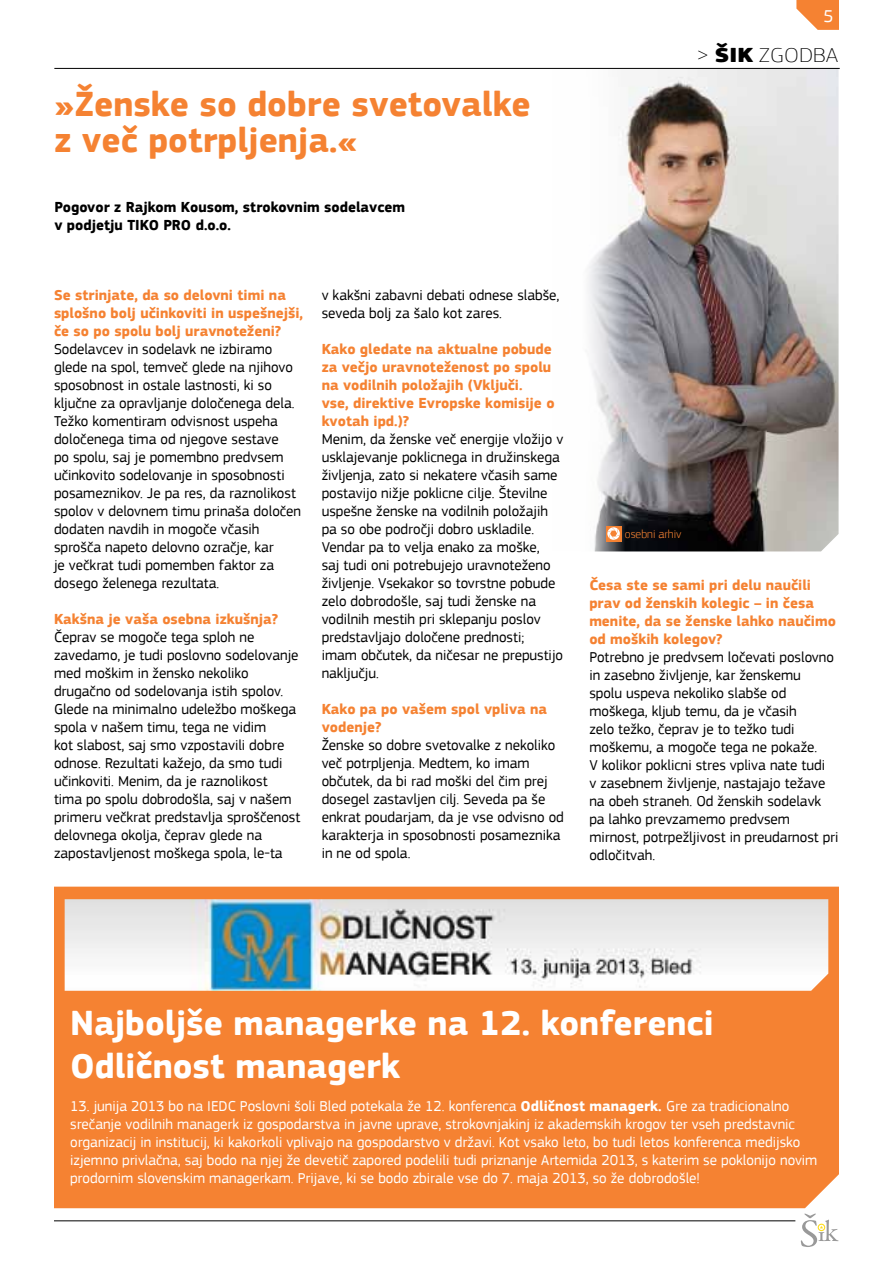
<style>
.page{position:relative;width:893px;height:1263px;background:#fff}
.page>*{position:absolute;margin:0;border:0;box-sizing:border-box;transform-origin:0 0}
.t1{font:700 36px/43.2px "PF Square Sans Pro";color:#fff}
.t2{font:700 36px/36px "PF Square Sans Pro";color:#f58232}
.t3{font:100 21px "PF Square Sans Pro";color:#000;scale:1.15 1}
.t4{font:18px "PF Square Sans Pro";color:#fff}
.t5{font:15px/18px "PF Square Sans Pro";color:#000}
.t6{font:15px/18px "PF Square Sans Pro";color:#fff}
.t7{font:700 15px/18px "PF Square Sans Pro";color:#f58232}
.t8{font:700 15px/18px "PF Square Sans Pro";color:#000}
.t9{font:300 12px "PF Square Sans Pro";color:#f58232}
.s1{font-weight:900}
.s2{font-weight:700}
</style>
<div class="page">
<div style="left:54px;top:887px;width:785px;height:321px;background:#f58232"></div>
<svg style="left:796px;top:0;width:43px;height:30px"></svg>
<hr style="left:54px;top:1220px;width:741px;height:1px;background:#000">
<svg style="left:801px;top:1213px;width:38px;height:34px"></svg>
<img style="left:588px;top:69px;width:251px;height:482px">
<hr style="left:54px;top:68px;width:786px;height:1px;background:#000">
<img style="left:65px;top:899px;width:763px;height:92px">
<div style="left:606px;top:526px;width:15px;height:15px;background:#f58232"></div>
<svg style="left:607px;top:527px;width:13px;height:13px"></svg>
<p class="t4" style="left:823px;top:6px;width:12px">5</p>
<h1 class="t2" style="left:54px;top:88px;width:478px">»Ženske so dobre svetovalke z več potrpljenja.«</h1>
<p class="t8" style="left:54px;top:198px;width:352px">Pogovor z Rajkom Kousom, strokovnim sodelavcem v podjetju TIKO PRO d.o.o.</p>
<p class="t7" style="left:54px;top:286px;width:251px">Se strinjate, da so delovni timi na splošno bolj učinkoviti in uspešnejši, če so po spolu bolj uravnoteženi?</p>
<p class="t5" style="left:54px;top:340px;width:249px">Sodelavcev in sodelavk ne izbiramo glede na spol, temveč glede na njihovo sposobnost in ostale lastnosti, ki so ključne za opravljanje določenega dela.<br>Težko komentiram odvisnost uspeha določenega tima od njegove sestave<br>po spolu, saj je pomembno predvsem učinkovito sodelovanje in sposobnosti posameznikov. Je pa res, da raznolikost spolov v delovnem timu prinaša določen dodaten navdih in mogoče včasih sprošča napeto delovno ozračje, kar<br>je večkrat tudi pomemben faktor za dosego želenega rezultata.</p>
<p class="t7" style="left:54px;top:610px;width:226px">Kakšna je vaša osebna izkušnja?</p>
<p class="t5" style="left:54px;top:628px;width:248px">Čeprav se mogoče tega sploh ne zavedamo, je tudi poslovno sodelovanje med moškim in žensko nekoliko drugačno od sodelovanja istih spolov.<br>Glede na minimalno udeležbo moškega spola v našem timu, tega ne vidim<br>kot slabost, saj smo vzpostavili dobre odnose. Rezultati kažejo, da smo tudi učinkoviti. Menim, da je raznolikost<br>tima po spolu dobrodošla, saj v našem primeru večkrat predstavlja sproščenost delovnega okolja, čeprav glede na zapostavljenost moškega spola, le-ta</p>
<p class="t5" style="left:322px;top:286px;width:239px">v kakšni zabavni debati odnese slabše, seveda bolj za šalo kot zares.</p>
<p class="t7" style="left:322px;top:340px;width:234px">Kako gledate na aktualne pobude za večjo uravnoteženost po spolu na vodilnih položajih (Vključi.<br>vse, direktive Evropske komisije o kvotah ipd.)?</p>
<p class="t5" style="left:322px;top:430px;width:243px">Menim, da ženske več energije vložijo v usklajevanje poklicnega in družinskega življenja, zato si nekatere včasih same postavijo nižje poklicne cilje. Številne uspešne ženske na vodilnih položajih pa so obe področji dobro uskladile.<br>Vendar pa to velja enako za moške,<br>saj tudi oni potrebujejo uravnoteženo življenje. Vsekakor so tovrstne pobude zelo dobrodošle, saj tudi ženske na vodilnih mestih pri sklepanju poslov predstavljajo določene prednosti; imam občutek, da ničesar ne prepustijo naključju.</p>
<p class="t7" style="left:322px;top:700px;width:227px">Kako pa po vašem spol vpliva na vodenje?</p>
<p class="t5" style="left:322px;top:736px;width:244px">Ženske so dobre svetovalke z nekoliko več potrpljenja. Medtem, ko imam občutek, da bi rad moški del čim prej dosegel zastavljen cilj. Seveda pa še enkrat poudarjam, da je vse odvisno od karakterja in sposobnosti posameznika in ne od spola.</p>
<h2 class="t3" style="left:696px;top:43px;width:125px">&gt; <span class="s1">ŠIK</span> ZGODBA</h2>
<p class="t9" style="left:625px;top:527px;width:58px">osebni arhiv</p>
<p class="t7" style="left:589px;top:576px;width:248px">Česa ste se sami pri delu naučili prav od ženskih kolegic – in česa menite, da se ženske lahko naučimo od moških kolegov?</p>
<p class="t5" style="left:589px;top:648px;width:251px">Potrebno je predvsem ločevati poslovno in zasebno življenje, kar ženskemu<br>spolu uspeva nekoliko slabše od moškega, kljub temu, da je včasih<br>zelo težko, čeprav je to težko tudi moškemu, a mogoče tega ne pokaže.<br>V kolikor poklicni stres vpliva nate tudi<br>v zasebnem življenje, nastajajo težave na obeh straneh. Od ženskih sodelavk pa lahko prevzamemo predvsem mirnost, potrpežljivost in preudarnost pri odločitvah.</p>
<h1 class="t1" style="left:70px;top:1002px;width:645px">Najboljše managerke na 12. konferenci<br>Odličnost managerk</h1>
<p class="t6" style="left:70px;top:1097px;width:749px">13. junija 2013 bo na IEDC Poslovni šoli Bled potekala že 12. konferenca <span class="s2">Odličnost managerk.</span> Gre za tradicionalno srečanje vodilnih managerk iz gospodarstva in javne uprave, strokovnjakinj iz akademskih krogov ter vseh predstavnic organizacij in institucij, ki kakorkoli vplivajo na gospodarstvo v državi. Kot vsako leto, bo tudi letos konferenca medijsko izjemno privlačna, saj bodo na njej že devetič zapored podelili tudi priznanje Artemida 2013, s katerim se poklonijo novim prodornim slovenskim managerkam. Prijave, ki se bodo zbirale vse do 7. maja 2013, so že dobrodošle!</p>
</div>
